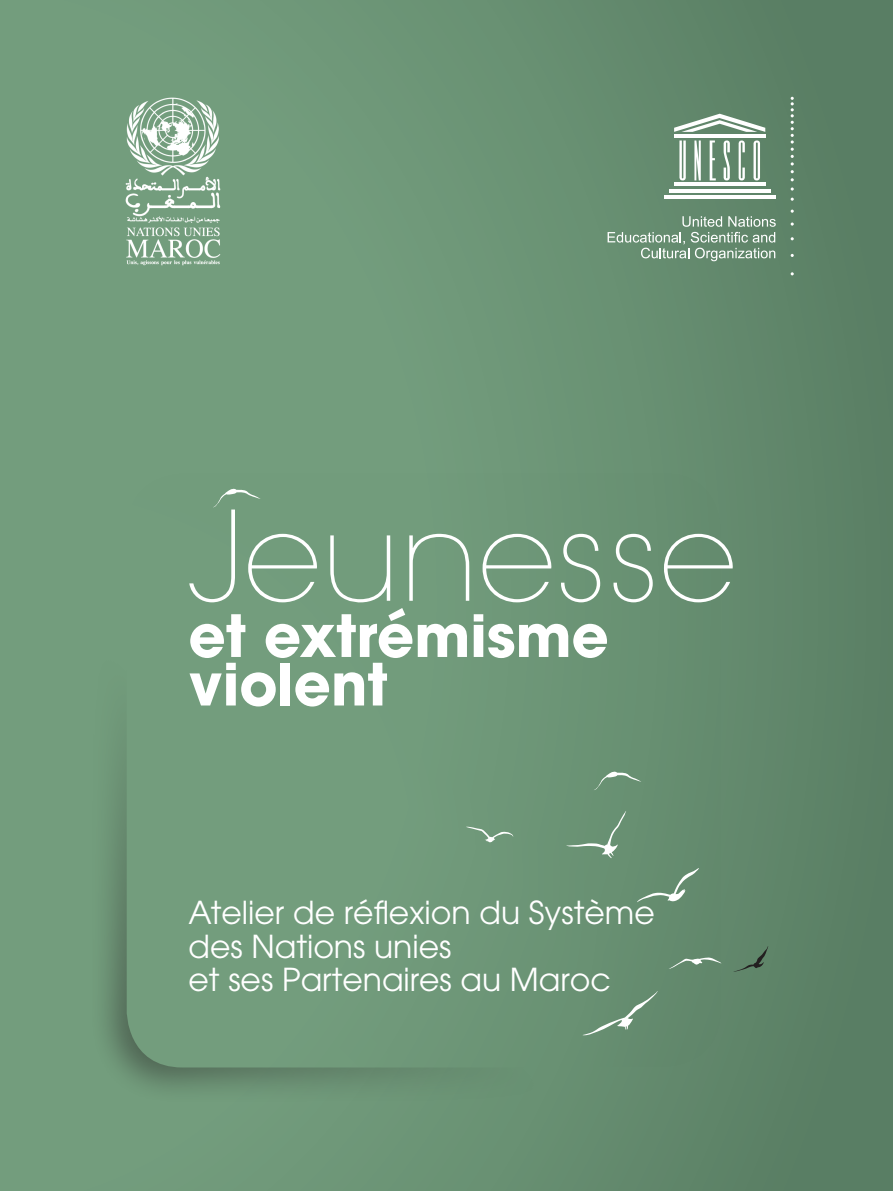
<style>
.page{position:relative;width:893px;height:1191px;background:#fff}
.page>*{position:absolute;margin:0;border:0;box-sizing:border-box;transform-origin:0 0}
.t1{font:200 123.2px "ITC Avant Garde Std";color:#fff}
.t2{font:700 57.75px/48.5px "ITC Avant Garde Std";color:#fff}
.t3{font:31.5px/33.2px "ITC Avant Garde Std";color:#fff}
</style>
<div class="page">
<div style="left:0;top:0;width:893px;height:1191px;background:linear-gradient(to right,#79a483,#5d8267)"></div>
<div style="left:89px;top:472px;width:632px;height:633px;background:#231f20;opacity:.64"></div>
<svg style="left:127px;top:473px;width:594px;height:594px;background:#6e9778"></svg>
<svg style="left:466px;top:826px;width:47px;height:16px"></svg>
<svg style="left:637px;top:868px;width:62px;height:34px;background:#76997f"></svg>
<svg style="left:594px;top:771px;width:47px;height:19px"></svg>
<svg style="left:213px;top:488px;width:47px;height:19px"></svg>
<svg style="left:583px;top:991px;width:74px;height:44px;background:#72967b"></svg>
<svg style="left:566px;top:811px;width:60px;height:47px;background:#759a7e"></svg>
<svg style="left:669px;top:957px;width:52px;height:12px"></svg>
<svg style="left:733px;top:946px;width:35px;height:25px"></svg>
<svg style="left:791px;top:97px;width:3px;height:84px"></svg>
<svg style="left:791px;top:187px;width:3px;height:4px"></svg>
<svg style="left:791px;top:222px;width:3px;height:4px"></svg>
<hr style="left:674px;top:182px;width:91px;height:4px;background:#fff">
<hr style="left:669px;top:189px;width:101px;height:4px;background:#fff">
<hr style="left:664px;top:195px;width:111px;height:4px;background:#fff">
<hr style="left:674px;top:134px;width:91px;height:4px;background:#fff">
<svg style="left:674px;top:114px;width:91px;height:18px"></svg>
<svg style="left:679px;top:140px;width:7px;height:40px"></svg>
<svg style="left:694px;top:140px;width:7px;height:40px"></svg>
<svg style="left:710px;top:140px;width:6px;height:40px"></svg>
<svg style="left:738px;top:140px;width:7px;height:40px"></svg>
<svg style="left:753px;top:140px;width:7px;height:40px"></svg>
<svg style="left:723px;top:140px;width:7px;height:40px"></svg>
<svg style="left:608px;top:216px;width:168px;height:45px;background:#7d9d86"></svg>
<img style="left:124px;top:97px;width:97px;height:169px">
<h1 class="t1" style="left:189px;top:481px;width:549px">Jeunesse</h1>
<h2 class="t2" style="left:189px;top:610px;width:422px">et extrémisme violent</h2>
<p class="t3" style="left:189px;top:895px;width:468px">Atelier de réflexion du Système des Nations unies<br>et ses Partenaires au Maroc</p>
</div>
